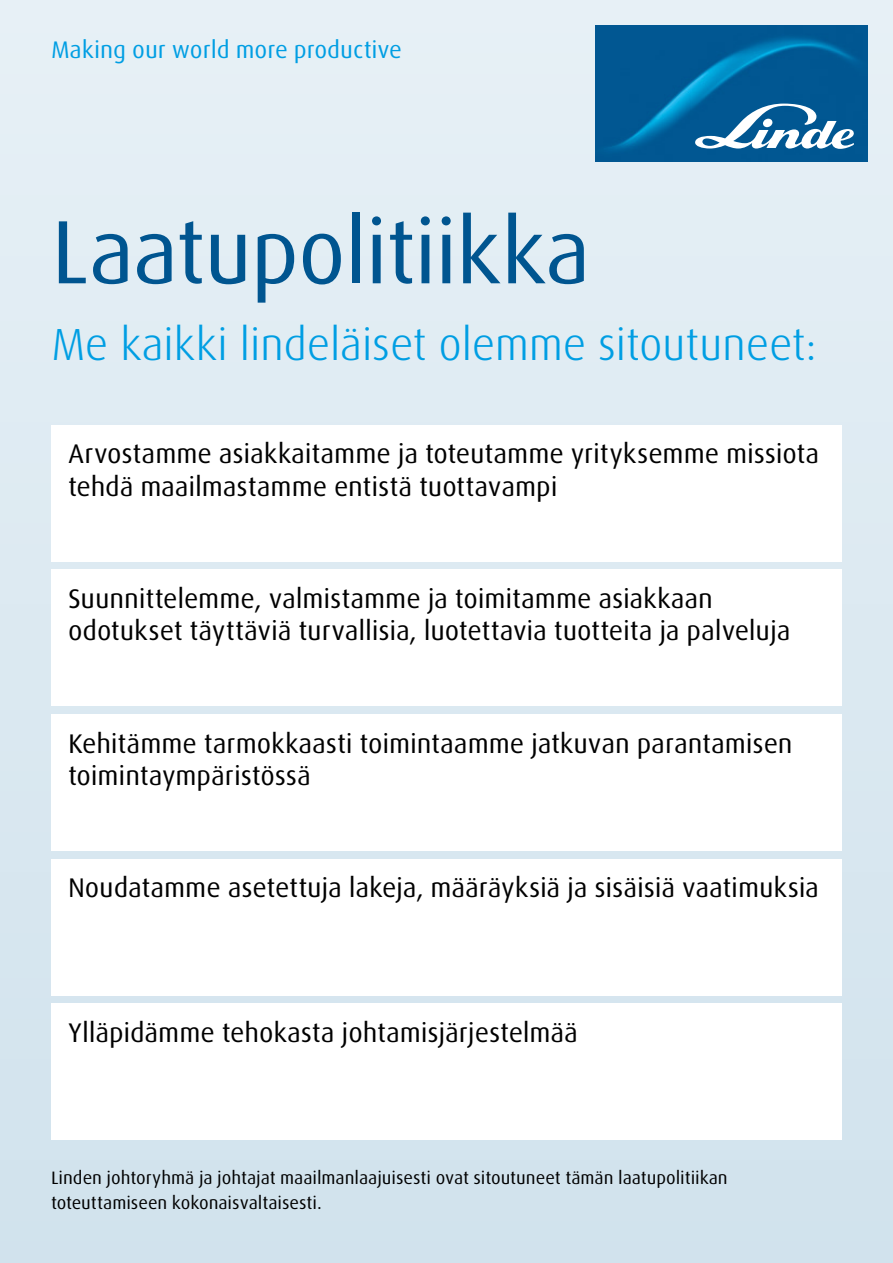
<style>
.page{position:relative;width:893px;height:1263px;background:#fff}
.page>*{position:absolute;margin:0;border:0;box-sizing:border-box;transform-origin:0 0}
.t1{font:90px "Linde Dax Global";letter-spacing:-.025em;color:#005590}
.t2{font:300 45px "Linde Dax Global";letter-spacing:-.015em;color:#009ee3}
.t3{font:27px/32.4px "Linde Dax Global";letter-spacing:-.005em;color:#000}
.t4{font:24px "Linde Dax Global";letter-spacing:-.005em;color:#009ee3}
.t5{font:18px/25.2px "Linde Dax Global";letter-spacing:-.005em;color:#000}
</style>
<div class="page">
<div style="left:0;top:0;width:893px;height:1263px;background:linear-gradient(to right,#dfebf3,#ddeaf2)"></div>
<div style="left:51px;top:425px;width:791px;height:136px;background:#fff"></div>
<div style="left:51px;top:570px;width:791px;height:136px;background:#fff"></div>
<div style="left:51px;top:714px;width:791px;height:136px;background:#fff"></div>
<div style="left:51px;top:859px;width:791px;height:136px;background:#fff"></div>
<div style="left:51px;top:1003px;width:791px;height:137px;background:#fff"></div>
<img style="left:595px;top:26px;width:272px;height:136px">
<svg style="left:695px;top:104px;width:160px;height:45px"></svg>
<p class="t4" style="left:51px;top:35px;width:353px">Making our world more productive</p>
<h1 class="t1" style="left:51px;top:200px;width:541px">Laatupolitiikka</h1>
<h2 class="t2" style="left:51px;top:318px;width:767px">Me kaikki lindeläiset olemme sitoutuneet:</h2>
<p class="t3" style="left:68px;top:438px;width:753px">Arvostamme asiakkaitamme ja toteutamme yrityksemme missiota tehdä maailmastamme entistä tuottavampi</p>
<p class="t3" style="left:68px;top:582px;width:724px">Suunnittelemme, valmistamme ja toimitamme asiakkaan odotukset täyttäviä turvallisia, luotettavia tuotteita ja palveluja</p>
<p class="t3" style="left:68px;top:727px;width:726px">Kehitämme tarmokkaasti toimintaamme jatkuvan parantamisen toimintaympäristössä</p>
<p class="t3" style="left:68px;top:872px;width:753px">Noudatamme asetettuja lakeja, määräyksiä ja sisäisiä vaatimuksia</p>
<p class="t3" style="left:68px;top:1016px;width:511px">Ylläpidämme tehokasta johtamisjärjestelmää</p>
<p class="t5" style="left:51px;top:1165px;width:678px">Linden johtoryhmä ja johtajat maailmanlaajuisesti ovat sitoutuneet tämän laatupolitiikan toteuttamiseen kokonaisvaltaisesti.</p>
</div>
